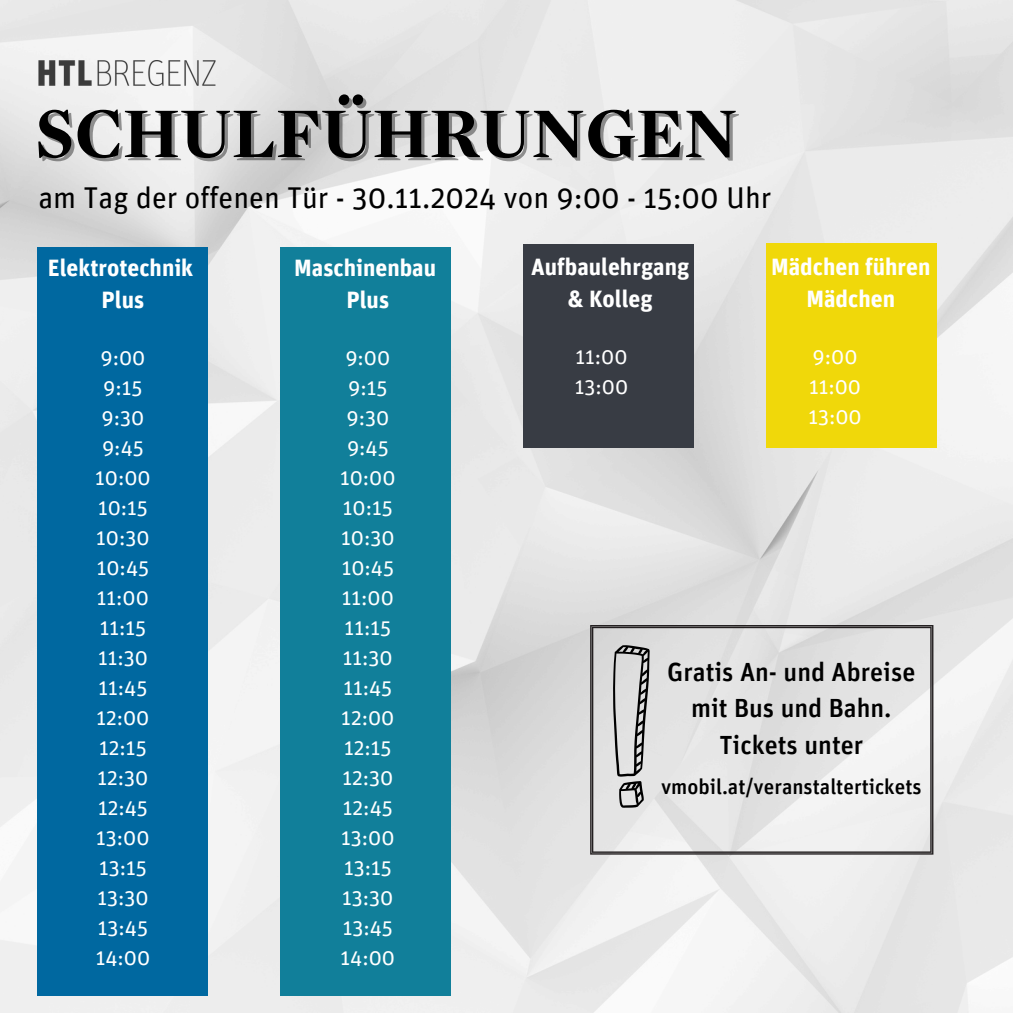
<style>
.page{position:relative;width:1013px;height:1013px;background:#fff}
.page>*{position:absolute;margin:0;border:0;box-sizing:border-box;transform-origin:0 0}
.t1{font:700 72.5px "Mercury Display";color:#000}
.t2{font:30px "Unit";color:#000}
.t3{font:500 26.25px/36.5px "Unit";color:#000;text-align:center}
.t4{font:700 23.75px/32.8px "Unit";color:#fff;text-align:center}
.t5{font:21.25px "Unit";color:#fff}
.t6{font:500 21.25px "Unit";color:#000}
</style>
<div class="page">
<img style="left:0;top:0;width:1012px;height:1012px">
<div style="left:38px;top:247px;width:170px;height:748px;background:#0068a0"></div>
<div style="left:281px;top:247px;width:170px;height:748px;background:#117f9a"></div>
<div style="left:523px;top:244px;width:171px;height:203px;background:#383c44"></div>
<div style="left:766px;top:243px;width:170px;height:205px;background:#f0d80a"></div>
<img style="left:38px;top:61px;width:178px;height:24px">
<svg style="left:590px;top:625px;width:343px;height:229px;fill:#e4e4e4"></svg>
<svg style="left:613px;top:645px;width:36px;height:162px;background:#a9a9a9"></svg>
<p class="t1" style="left:35px;top:90px;width:704px">SCHULFÜHRUNGEN</p>
<p class="t2" style="left:38px;top:183px;width:735px">am Tag der offenen Tür - 30.11.2024 von 9:00 - 15:00 Uhr</p>
<p class="t4" style="left:48px;top:253px;width:147px">Elektrotechnik<br>Plus</p>
<p class="t5" style="left:100px;top:348px;width:46px">9:00</p>
<h1 class="t5" style="left:103px;top:378px;width:41px">9:15</h1>
<h2 class="t5" style="left:102px;top:408px;width:44px">9:30</h2>
<h3 class="t5" style="left:102px;top:438px;width:43px">9:45</h3>
<p class="t5" style="left:95px;top:468px;width:57px">10:00</p>
<p class="t5" style="left:98px;top:498px;width:51px">10:15</p>
<p class="t5" style="left:96px;top:528px;width:55px">10:30</p>
<p class="t5" style="left:97px;top:558px;width:54px">10:45</p>
<p class="t5" style="left:97px;top:588px;width:54px">11:00</p>
<p class="t5" style="left:100px;top:618px;width:48px">11:15</p>
<p class="t5" style="left:98px;top:648px;width:51px">11:30</p>
<p class="t5" style="left:98px;top:678px;width:50px">11:45</p>
<p class="t5" style="left:96px;top:708px;width:55px">12:00</p>
<p class="t5" style="left:99px;top:738px;width:49px">12:15</p>
<p class="t5" style="left:97px;top:768px;width:52px">12:30</p>
<p class="t5" style="left:98px;top:798px;width:51px">12:45</p>
<p class="t5" style="left:96px;top:828px;width:55px">13:00</p>
<p class="t5" style="left:99px;top:858px;width:49px">13:15</p>
<p class="t5" style="left:97px;top:888px;width:53px">13:30</p>
<p class="t5" style="left:98px;top:918px;width:52px">13:45</p>
<p class="t5" style="left:96px;top:948px;width:56px">14:00</p>
<p class="t4" style="left:294px;top:253px;width:143px">Maschinenbau<br>Plus</p>
<p class="t5" style="left:345px;top:348px;width:46px">9:00</p>
<p class="t5" style="left:348px;top:378px;width:41px">9:15</p>
<p class="t5" style="left:346px;top:408px;width:44px">9:30</p>
<h3 class="t5" style="left:347px;top:438px;width:43px">9:45</h3>
<p class="t5" style="left:340px;top:468px;width:57px">10:00</p>
<p class="t5" style="left:343px;top:498px;width:51px">10:15</p>
<p class="t5" style="left:341px;top:528px;width:55px">10:30</p>
<p class="t5" style="left:342px;top:558px;width:54px">10:45</p>
<p class="t5" style="left:342px;top:588px;width:54px">11:00</p>
<p class="t5" style="left:344px;top:618px;width:48px">11:15</p>
<p class="t5" style="left:343px;top:648px;width:51px">11:30</p>
<p class="t5" style="left:343px;top:678px;width:50px">11:45</p>
<p class="t5" style="left:341px;top:708px;width:55px">12:00</p>
<p class="t5" style="left:344px;top:738px;width:49px">12:15</p>
<p class="t5" style="left:342px;top:768px;width:52px">12:30</p>
<p class="t5" style="left:343px;top:798px;width:51px">12:45</p>
<p class="t5" style="left:341px;top:828px;width:55px">13:00</p>
<p class="t5" style="left:344px;top:858px;width:49px">13:15</p>
<p class="t5" style="left:342px;top:888px;width:53px">13:30</p>
<p class="t5" style="left:343px;top:918px;width:52px">13:45</p>
<p class="t5" style="left:340px;top:948px;width:56px">14:00</p>
<p class="t4" style="left:531px;top:252px;width:160px">Aufbaulehrgang &amp; Kolleg</p>
<p class="t5" style="left:575px;top:347px;width:54px">11:00</p>
<p class="t5" style="left:575px;top:377px;width:55px">13:00</p>
<h3 class="t4" style="left:771px;top:252px;width:161px">Mädchen führen<br>Mädchen</h3>
<h3 class="t5" style="left:812px;top:347px;width:46px">9:00</h3>
<p class="t5" style="left:809px;top:377px;width:54px">11:00</p>
<p class="t5" style="left:808px;top:407px;width:55px">13:00</p>
<p class="t3" style="left:667px;top:655px;width:249px">Gratis An- und Abreise mit Bus und Bahn.<br>Tickets unter</p>
<p class="t6" style="left:661px;top:777px;width:262px">vmobil.at/veranstaltertickets</p>
</div>
